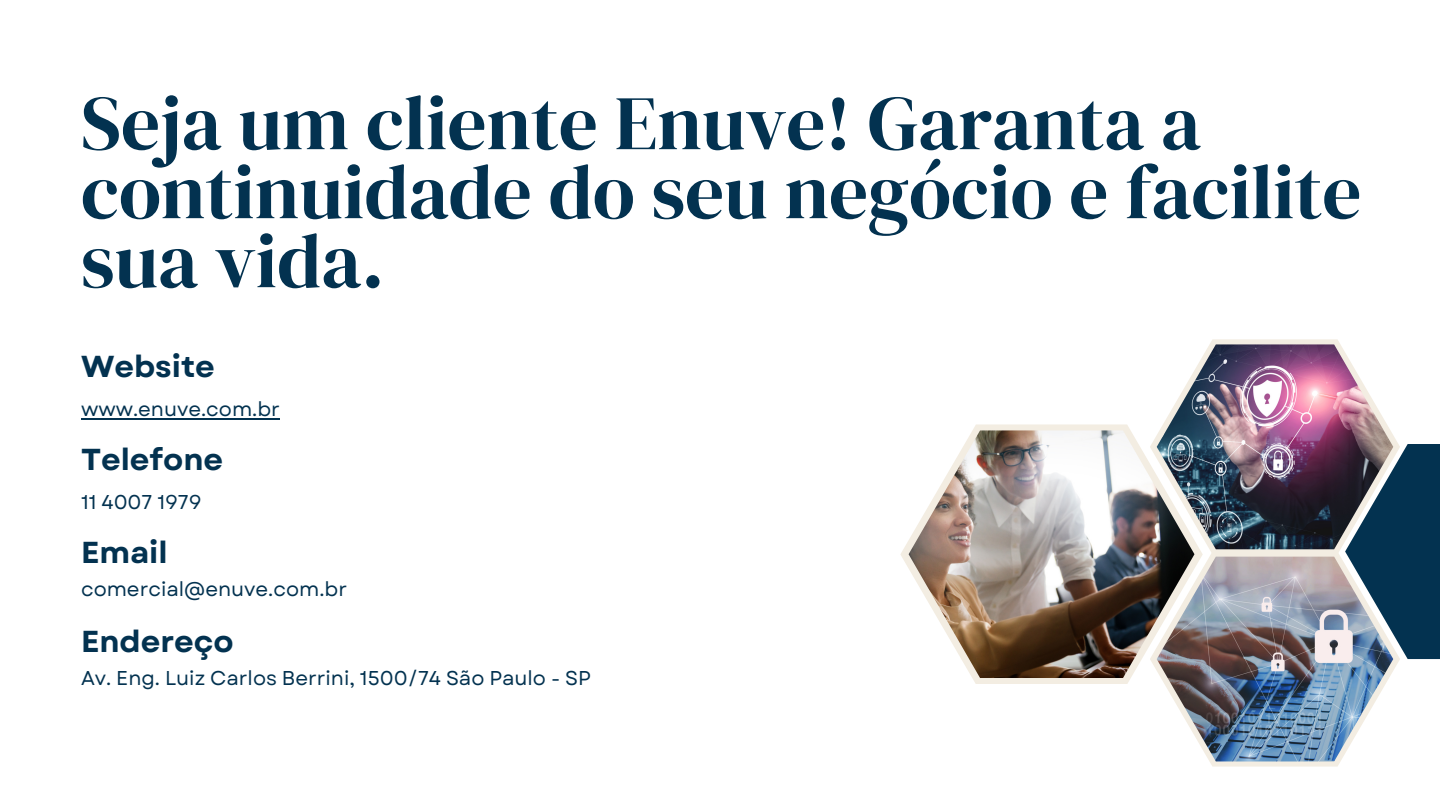
<style>
.page{position:relative;width:1440px;height:810px;background:#fff}
.page>*{position:absolute;margin:0;border:0;box-sizing:border-box;transform-origin:0 0}
.t1{font:77px/69px "DM Serif Display";color:#033250}
.t2{font:700 30.3px "Garet";color:#033250}
.t3{font:20px "Garet";color:#033250}
</style>
<div class="page">
<hr style="left:81px;top:418px;width:199px;height:1px;background:#033250">
<svg style="left:1209px;top:339px;width:189px;height:213px"></svg>
<svg style="left:900px;top:424px;width:301px;height:260px"></svg>
<div style="left:1345px;top:444px;width:95px;height:215px;background:#033250"></div>
<svg style="left:1150px;top:552px;width:250px;height:215px"></svg>
<img style="left:909px;top:430px;width:285px;height:248px">
<img style="left:1157px;top:344px;width:236px;height:205px">
<img style="left:1157px;top:557px;width:236px;height:204px">
<p class="t1" style="left:81px;top:88px;width:1282px">Seja um cliente Enuve! Garanta a continuidade do seu negócio e facilite sua vida.</p>
<p class="t2" style="left:81px;top:345px;width:135px">Website</p>
<p class="t3" style="left:81px;top:395px;width:200px">www.enuve.com.br</p>
<p class="t2" style="left:81px;top:437px;width:144px">Telefone</p>
<p class="t3" style="left:81px;top:488px;width:122px">11 4007 1979</p>
<p class="t2" style="left:81px;top:530px;width:88px">Email</p>
<p class="t3" style="left:81px;top:575px;width:268px">comercial@enuve.com.br</p>
<p class="t2" style="left:81px;top:620px;width:154px">Endereço</p>
<p class="t3" style="left:81px;top:664px;width:511px">Av. Eng. Luiz Carlos Berrini, 1500/74 São Paulo - SP</p>
</div>
